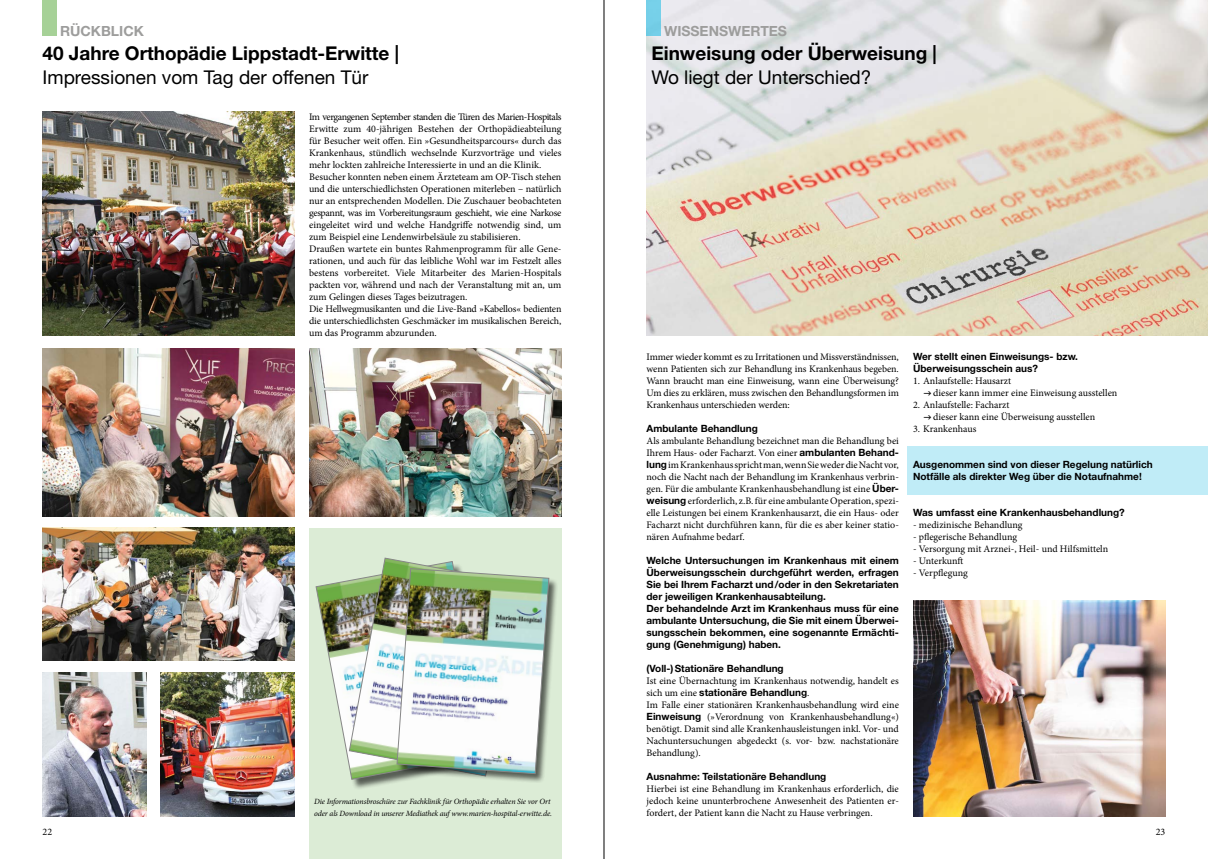
<style>
.page{position:relative;width:1208px;height:859px;background:#fff}
.page>*{position:absolute;margin:0;border:0;box-sizing:border-box;transform-origin:0 0}
.t1{font:700 19px "Helvetica Neue";color:#000}
.t2{font:19px "Helvetica Neue";color:#000}
.t3{font:700 14px "Helvetica Neue";color:#9d9d9c}
.t4{font:10px/12px "Minion Pro";letter-spacing:-.005em;color:#000;text-align:justify}
.t5{font:700 10px/12px "Helvetica Neue";color:#000}
.t6{font:italic 8px/12px "Minion Pro";letter-spacing:-.015em;color:#000}
.s1{font-family:"Helvetica Neue";font-weight:700}
.s2{font-family:"Minion Pro";font-weight:400}
</style>
<div class="page">
<div style="left:907px;top:446px;width:301px;height:48px;background:#c0ecf7"></div>
<img style="left:646px;top:0;width:562px;height:336px">
<img style="left:43px;top:528px;width:252px;height:132px">
<img style="left:43px;top:112px;width:252px;height:224px">
<img style="left:43px;top:672px;width:104px;height:144px">
<div style="left:43px;top:0;width:14px;height:36px;background:#a6d197"></div>
<div style="left:309px;top:528px;width:252px;height:331px;background:#dcecd6"></div>
<img style="left:43px;top:348px;width:252px;height:168px">
<img style="left:309px;top:348px;width:252px;height:168px">
<img style="left:161px;top:672px;width:134px;height:144px">
<div style="left:317px;top:562px;width:181px;height:228px;background:#000;opacity:.6"></div>
<div style="left:397px;top:568px;width:162px;height:215px;background:#000;opacity:.6"></div>
<img style="left:316px;top:558px;width:233px;height:222px">
<img style="left:913px;top:600px;width:252px;height:216px">
<div style="left:646px;top:0;width:14px;height:36px;background:#75cfe9"></div>
<hr style="left:604px;top:0;width:1px;height:859px;background:#000">
<h2 class="t3" style="left:60px;top:22px;width:85px">RÜCKBLICK</h2>
<h2 class="t3" style="left:664px;top:22px;width:124px">WISSENSWERTES</h2>
<h1 class="t1" style="left:43px;top:41px;width:358px">40 Jahre Orthopädie Lippstadt-Erwitte |</h1>
<h1 class="t2" style="left:43px;top:66px;width:327px">Impressionen vom Tag der offenen Tür</h1>
<p class="t4" style="left:309px;top:111px;width:254px;text-align:left">Im vergangenen September standen die Türen des Marien-Hospitals Erwitte zum 40-jährigen Bestehen der Orthopädieabteilung für Besucher weit offen. Ein »Gesundheitsparcours« durch das Krankenhaus, stündlich wechselnde Kurzvorträge und vieles mehr lockten zahlreiche Interessierte in und an die Klinik.<br>Besucher konnten neben einem Ärzteteam am OP-Tisch stehen und die unterschiedlichsten Operationen miterleben – natürlich nur an entsprechenden Modellen. Die Zuschauer beobachteten gespannt, was im Vorbereitungsraum geschieht, wie eine Narkose eingeleitet wird und welche Handgriffe notwendig sind, um zum Beispiel eine Lendenwirbelsäule zu stabilisieren.<br>Draußen wartete ein buntes Rahmenprogramm für alle Gene&shy;rationen, und auch für das leibliche Wohl war im Festzelt alles bestens vorbereitet. Viele Mitarbeiter des Marien-Hospitals packten vor, während und nach der Veranstaltung mit an, um zum Gelingen dieses Tages beizutragen.<br>Die Hellwegmusikanten und die Live-Band »Kabellos« bedienten die unterschiedlichsten Geschmäcker im musikalischen Bereich, um das Programm abzurunden.</p>
<p class="t6" style="left:314px;top:795px;width:239px">Die Informationsbroschüre zur Fachklinik für Orthopädie erhalten Sie vor Ort oder als Download in unserer Mediathek auf www.marien-hospital-erwitte.de.</p>
<h1 class="t1" style="left:651px;top:41px;width:287px">Einweisung oder Überweisung |</h1>
<h1 class="t2" style="left:651px;top:66px;width:221px">Wo liegt der Unterschied?</h1>
<p class="t4" style="left:646px;top:351px;width:254px">Immer wieder kommt es zu Irritationen und Missverständnissen, wenn Patienten sich zur Behandlung ins Krankenhaus begeben.<br>Wann braucht man eine Einweisung, wann eine Überweisung?<br>Um dies zu erklären, muss zwischen den Behandlungsformen im Krankenhaus unterschieden werden:</p>
<p class="t5" style="left:646px;top:422px;width:113px">Ambulante Behandlung</p>
<p class="t4" style="left:646px;top:435px;width:254px">Als ambulante Behandlung bezeichnet man die Behandlung bei Ihrem Haus- oder Facharzt. Von einer <span class="s1">ambulanten Behand&shy;lung</span> im Krankenhaus spricht man, wenn Sie weder die Nacht vor, noch die Nacht nach der Behandlung im Krankenhaus verbrin&shy;gen. Für die ambulante Krankenhausbehandlung ist eine <span class="s1">Über&shy;weisung</span> erforderlich, z.B. für eine ambulante Operation, spezi&shy;elle Leistungen bei einem Krankenhausarzt, die ein Haus- oder Facharzt nicht durchführen kann, für die es aber keiner statio&shy;nären Aufnahme bedarf.</p>
<p class="t5" style="left:646px;top:554px;width:254px">Welche Untersuchungen im Krankenhaus mit einem Überweisungsschein durchgeführt werden, erfragen Sie bei Ihrem Facharzt und/oder in den Sekretariaten der jeweiligen Krankenhausabteilung.<br>Der behandelnde Arzt im Krankenhaus muss für eine ambulante Untersuchung, die Sie mit einem Überwei&shy;sungsschein bekommen, eine sogenannte Ermächti&shy;gung (Genehmigung) haben.</p>
<p class="t5" style="left:646px;top:662px;width:139px">(Voll-)Stationäre Behandlung</p>
<p class="t4" style="left:646px;top:675px;width:254px">Ist eine Übernachtung im Krankenhaus notwendig, handelt es</p>
<p class="t5" style="left:646px;top:686px;width:164px"><span class="s2">sich um eine</span> stationäre Behandlung<span class="s2">.</span></p>
<p class="t4" style="left:646px;top:699px;width:254px">Im Falle einer stationären Krankenhausbehandlung wird eine <span class="s1">Einweisung</span> (»Verordnung von Krankenhausbehandlung«) benötigt. Damit sind alle Krankenhausleistungen inkl. Vor- und Nachuntersuchungen abgedeckt (s. vor- bzw. nachstationäre Behandlung).</p>
<p class="t5" style="left:646px;top:770px;width:181px">Ausnahme: Teilstationäre Behandlung</p>
<p class="t4" style="left:646px;top:783px;width:254px">Hierbei ist eine Behandlung im Krankenhaus erforderlich, die jedoch keine ununterbrochene Anwesenheit des Patienten er&shy;fordert, der Patient kann die Nacht zu Hause verbringen.</p>
<p class="t5" style="left:913px;top:350px;width:166px">Wer stellt einen Einweisungs- bzw.<br>Überweisungsschein aus?</p>
<p class="t4" style="left:933px;top:375px;width:186px;text-indent:-20px">1. Anlaufstelle: Hausarzt<br>dieser kann immer eine Einweisung ausstellen</p>
<p class="t4" style="left:933px;top:399px;width:164px;text-indent:-20px">2. Anlaufstelle: Facharzt<br>dieser kann eine Überweisung ausstellen</p>
<p class="t4" style="left:913px;top:423px;width:65px">3. Krankenhaus</p>
<p class="t5" style="left:913px;top:458px;width:241px">Ausgenommen sind von dieser Regelung natürlich<br>Notfälle als direkter Weg über die Notaufnahme!</p>
<p class="t5" style="left:913px;top:506px;width:213px">Was umfasst eine Krankenhausbehandlung?</p>
<p class="t4" style="left:913px;top:519px;width:111px">- medizinische Behandlung</p>
<p class="t4" style="left:913px;top:531px;width:105px">- pflegerische Behandlung</p>
<p class="t4" style="left:913px;top:543px;width:197px">- Versorgung mit Arznei-, Heil- und Hilfsmitteln</p>
<p class="t4" style="left:913px;top:555px;width:52px">- Unterkunft</p>
<p class="t4" style="left:913px;top:567px;width:56px">- Verpflegung</p>
<p class="t4" style="left:43px;top:826px;width:11px">22</p>
<p class="t4" style="left:1155px;top:826px;width:11px">23</p>
</div>
